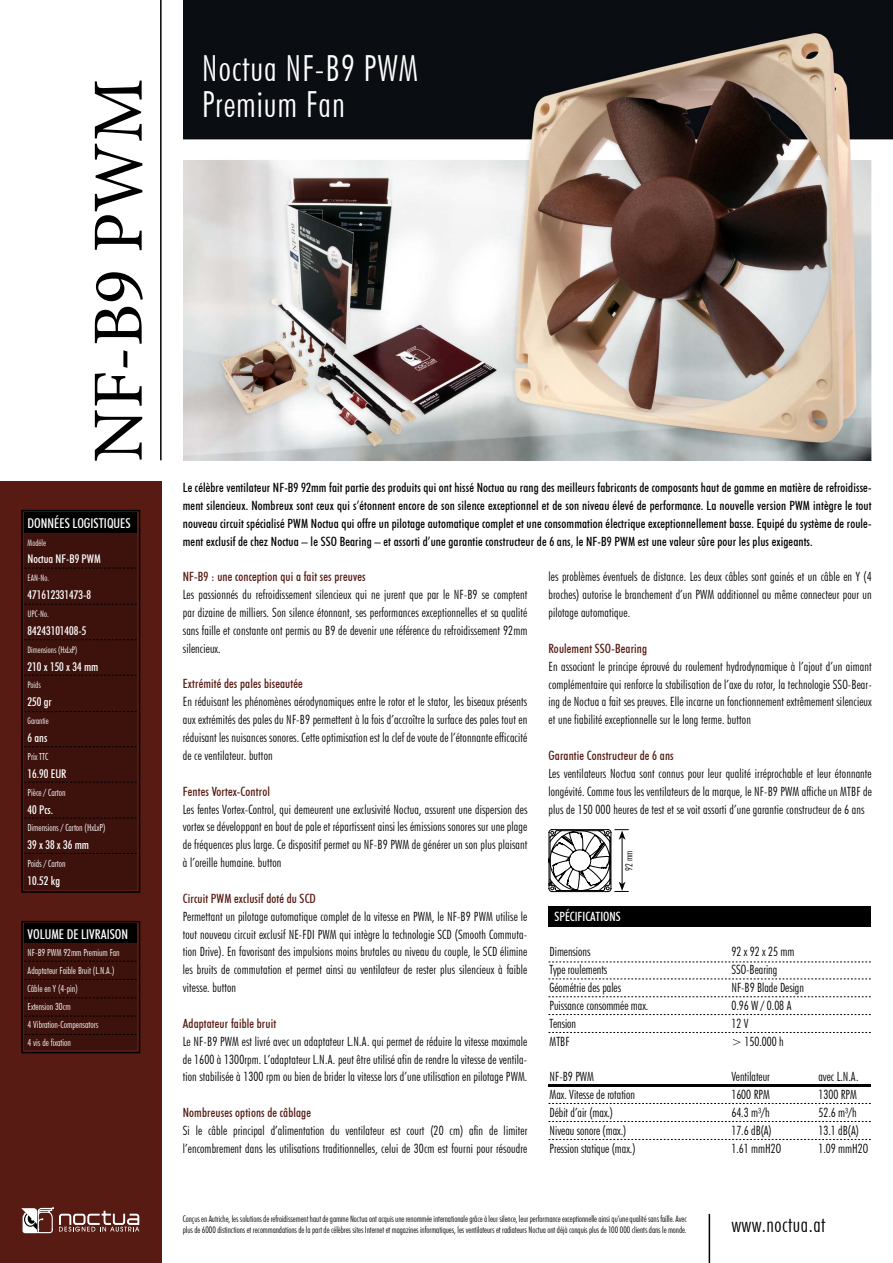
<style>
.page{position:relative;width:893px;height:1263px;background:#fff}
.page>*{position:absolute;margin:0;border:0;box-sizing:border-box;transform-origin:0 0}
.t1{font:72px "Minion Pro";color:#000}
.t2{font:300 condensed 36px/35.7px "Futura BT";letter-spacing:.025em;color:#fff}
.t3{font:300 condensed 21px "Futura BT";letter-spacing:.025em;color:#000}
.t4{font:500 condensed 13.5px "Futura BT";color:#fff}
.t5{font:300 condensed 12.75px/17.9px "Futura BT";letter-spacing:.01em;color:#000;text-align:justify}
.t6{font:500 condensed 12.75px/17.9px "Futura BT";letter-spacing:.01em;color:#000;text-align:justify}
.t7{font:500 condensed 12.75px "Futura BT";letter-spacing:.01em;color:#571b13}
.t8{font:500 condensed 12.75px "Futura BT";color:#fff}
.t9{font:500 condensed 12px "Futura BT";color:#fff}
.t10{font:300 condensed 9.75px/17.9px "Futura BT";color:#fff}
.t11{font:300 condensed 9.75px "Futura BT";color:#000}
.t12{font:300 condensed 9px/10.8px "Futura BT";letter-spacing:-.005em;color:#000}
.t13{font:300 condensed 9px "Futura BT";color:#fff}
</style>
<div class="page">
<img style="left:183px;top:0;width:710px;height:460px">
<div style="left:0;top:482px;width:162px;height:781px;background:#571b13"></div>
<svg style="left:21px;top:1207px;width:119px;height:27px"></svg>
<div style="left:24px;top:531px;width:113px;height:358px;background:#3d120d"></div>
<div style="left:24px;top:513px;width:113px;height:20px;background:#000"></div>
<div style="left:21px;top:510px;width:119px;height:383px;border:2px solid #000"></div>
<hr style="left:160px;top:0;width:2px;height:460px;background:#000">
<div style="left:24px;top:942px;width:113px;height:108px;background:#3d120d"></div>
<div style="left:24px;top:924px;width:113px;height:19px;background:#000"></div>
<div style="left:21px;top:921px;width:119px;height:132px;border:2px solid #000"></div>
<svg style="left:24px;top:568px;width:113px;height:1px"></svg>
<svg style="left:24px;top:604px;width:113px;height:1px"></svg>
<svg style="left:24px;top:639px;width:113px;height:1px"></svg>
<svg style="left:24px;top:675px;width:113px;height:1px"></svg>
<svg style="left:24px;top:711px;width:113px;height:1px"></svg>
<svg style="left:24px;top:746px;width:113px;height:1px"></svg>
<svg style="left:24px;top:782px;width:113px;height:1px"></svg>
<svg style="left:24px;top:818px;width:113px;height:1px"></svg>
<svg style="left:24px;top:853px;width:113px;height:1px"></svg>
<hr style="left:709px;top:1214px;width:1px;height:49px;background:#000">
<svg style="left:24px;top:961px;width:113px;height:1px"></svg>
<svg style="left:24px;top:979px;width:113px;height:1px"></svg>
<svg style="left:24px;top:997px;width:113px;height:1px"></svg>
<svg style="left:24px;top:1016px;width:113px;height:1px"></svg>
<div style="left:549px;top:907px;width:322px;height:20px;background:#000"></div>
<svg style="left:549px;top:979px;width:322px;height:1px"></svg>
<svg style="left:549px;top:962px;width:322px;height:1px"></svg>
<svg style="left:549px;top:1014px;width:322px;height:1px"></svg>
<svg style="left:549px;top:1121px;width:322px;height:1px"></svg>
<svg style="left:549px;top:1103px;width:322px;height:1px"></svg>
<svg style="left:549px;top:1139px;width:322px;height:1px"></svg>
<hr style="left:549px;top:1084px;width:322px;height:2px;background:#000">
<svg style="left:549px;top:1032px;width:322px;height:1px"></svg>
<svg style="left:549px;top:996px;width:322px;height:1px"></svg>
<svg style="left:548px;top:829px;width:80px;height:78px"></svg>
<svg style="left:24px;top:1034px;width:113px;height:1px"></svg>
<h1 class="t1" style="left:70px;top:462px;width:385px;rotate:-90deg">NF-B9 PWM</h1>
<p class="t4" style="left:28px;top:515px;width:105px">DONNÉES LOGISTIQUES</p>
<p class="t13" style="left:28px;top:537px;width:20px">Modéle</p>
<p class="t9" style="left:28px;top:552px;width:75px">Noctua NF-B9 PWM</p>
<p class="t13" style="left:28px;top:573px;width:23px">EAN-No.</p>
<p class="t9" style="left:28px;top:588px;width:65px">471612331473-8</p>
<p class="t13" style="left:28px;top:608px;width:23px">UPC-No.</p>
<p class="t9" style="left:28px;top:623px;width:60px">84243101408-5</p>
<p class="t13" style="left:28px;top:644px;width:51px">Dimensions (HxLxP)</p>
<p class="t9" style="left:28px;top:659px;width:72px">210 x 150 x 34 mm</p>
<p class="t13" style="left:28px;top:680px;width:15px">Poids</p>
<p class="t9" style="left:28px;top:695px;width:26px">250 gr</p>
<p class="t13" style="left:28px;top:715px;width:23px">Garantie</p>
<p class="t9" style="left:28px;top:730px;width:21px">6 ans</p>
<p class="t10" style="left:28px;top:747px;width:22px">Prix TTC</p>
<p class="t9" style="left:28px;top:766px;width:40px">16.90 EUR</p>
<p class="t10" style="left:28px;top:783px;width:39px">Pièce / Carton</p>
<p class="t9" style="left:28px;top:802px;width:27px">40 Pcs.</p>
<p class="t10" style="left:28px;top:819px;width:79px">Dimensions / Carton (HxLxP)</p>
<p class="t9" style="left:28px;top:838px;width:63px">39 x 38 x 36 mm</p>
<p class="t10" style="left:28px;top:855px;width:40px">Poids / Carton</p>
<p class="t9" style="left:28px;top:873px;width:34px">10.52 kg</p>
<p class="t4" style="left:28px;top:925px;width:102px">VOLUME DE LIVRAISON</p>
<p class="t10" style="left:28px;top:944px;width:94px">NF-B9 PWM 92mm Premium Fan<br>Adaptateur Faible Bruit (L.N.A.)<br>Câble en Y (4-pin)<br>Extension 30cm<br>4 Vibration-Compensators<br>4 vis de fixation</p>
<h2 class="t2" style="left:202px;top:50px;width:217px">Noctua NF-B9 PWM<br>Premium Fan</h2>
<p class="t6" style="left:183px;top:478px;width:690px">Le célèbre ventilateur NF-B9 92mm fait partie des produits qui ont hissé Noctua au rang des meilleurs fabricants de composants haut de gamme en matière de refroidisse&shy;ment silencieux. Nombreux sont ceux qui s’étonnent encore de son silence exceptionnel et de son niveau élevé de performance. La nouvelle version PWM intègre le tout nouveau circuit spécialisé PWM Noctua qui offre un pilotage automatique complet et une consommation électrique exceptionnellement basse. Equipé du système de roule&shy;ment exclusif de chez Noctua – le SSO Bearing – et assorti d’une garantie constructeur de 6 ans, le NF-B9 PWM est une valeur sûre pour les plus exigeants.</p>
<p class="t7" style="left:183px;top:569px;width:184px">NF-B9 : une conception qui a fait ses preuves</p>
<p class="t5" style="left:183px;top:586px;width:346px">Les passionnés du refroidissement silencieux qui ne jurent que par le NF-B9 se comptent par dizaine de milliers. Son silence étonnant, ses performances exceptionnelles et sa qualité sans faille et constante ont permis au B9 de devenir une référence du refroidissement 92mm silencieux.</p>
<p class="t7" style="left:183px;top:676px;width:121px">Extrémité des pales biseautée</p>
<p class="t5" style="left:183px;top:693px;width:346px">En réduisant les phénomènes aérodynamiques entre le rotor et le stator, les biseaux présents aux extrémités des pales du NF-B9 permettent à la fois d’accroître la surface des pales tout en réduisant les nuisances sonores. Cette optimisation est la clef de voute de l’étonnante efficacité de ce ventilateur. button</p>
<p class="t7" style="left:183px;top:783px;width:89px">Fentes Vortex-Control</p>
<p class="t5" style="left:183px;top:800px;width:346px">Les fentes Vortex-Control, qui demeurent une exclusivité Noctua, assurent une dispersion des vortex se développant en bout de pale et répartissent ainsi les émissions sonores sur une plage de fréquences plus large. Ce dispositif permet au NF-B9 PWM de générer un son plus plaisant à l’oreille humaine. button</p>
<p class="t7" style="left:183px;top:890px;width:135px">Circuit PWM exclusif doté du SCD</p>
<p class="t5" style="left:183px;top:907px;width:346px">Permettant un pilotage automatique complet de la vitesse en PWM, le NF-B9 PWM utilise le tout nouveau circuit exclusif NE-FDI PWM qui intègre la technologie SCD (Smooth Commuta&shy;tion Drive). En favorisant des impulsions moins brutales au niveau du couple, le SCD élimine les bruits de commutation et permet ainsi au ventilateur de rester plus silencieux à faible vitesse. button</p>
<p class="t7" style="left:183px;top:1015px;width:95px">Adaptateur faible bruit</p>
<p class="t5" style="left:183px;top:1032px;width:346px">Le NF-B9 PWM est livré avec un adaptateur L.N.A. qui permet de réduire la vitesse maximale de 1600 à 1300rpm. L’adaptateur L.N.A. peut être utilisé afin de rendre la vitesse de ventila&shy;tion stabilisée à 1300 rpm ou bien de brider la vitesse lors d’une utilisation en pilotage PWM.</p>
<p class="t7" style="left:183px;top:1105px;width:130px">Nombreuses options de câblage</p>
<p class="t5" style="left:183px;top:1121px;width:346px">Si le câble principal d’alimentation du ventilateur est court (20 cm) afin de limiter l’encombrement dans les utilisations traditionnelles, celui de 30cm est fourni pour résoudre</p>
<p class="t5" style="left:548px;top:568px;width:325px">les problèmes éventuels de distance. Les deux câbles sont gainés et un câble en Y (4 broches) autorise le branchement d’un PWM additionnel au même connecteur pour un pilotage automatique.</p>
<p class="t7" style="left:548px;top:641px;width:100px">Roulement SSO-Bearing</p>
<p class="t5" style="left:548px;top:657px;width:325px">En associant le principe éprouvé du roulement hydrodynamique à l’ajout d’un aimant complémentaire qui renforce la stabilisation de l’axe du rotor, la technologie SSO-Bear&shy;ing de Noctua a fait ses preuves. Elle incarne un fonctionnement extrêmement silencieux et une fiabilité exceptionnelle sur le long terme. button</p>
<p class="t7" style="left:548px;top:748px;width:127px">Garantie Constructeur de 6 ans</p>
<p class="t5" style="left:548px;top:764px;width:325px">Les ventilateurs Noctua sont connus pour leur qualité irréprochable et leur étonnante longévité. Comme tous les ventilateurs de la marque, le NF-B9 PWM affiche un MTBF de plus de 150 000 heures de test et se voit assorti d’une garantie constructeur de 6 ans</p>
<p class="t11" style="left:623px;top:871px;width:22px;rotate:-90deg">92 mm</p>
<p class="t8" style="left:554px;top:908px;width:68px">SPÉCIFICATIONS</p>
<p class="t5" style="left:550px;top:943px;width:100px;text-align:left">Dimensions<br>Type roulements<br>Géométrie des pales<br>Puissance consommée max.<br>Tension<br>MTBF</p>
<p class="t5" style="left:550px;top:1068px;width:87px;text-align:left">NF-B9 PWM<br>Max. Vitesse de rotation<br>Débit d’air (max.)<br>Niveau sonore (max.)<br>Pression statique (max.)</p>
<p class="t5" style="left:818px;top:1068px;width:51px;text-align:left">avec L.N.A.<br>1300 RPM<br>52.6 m³/h<br>13.1 dB(A)<br>1.09 mmH2O</p>
<p class="t5" style="left:731px;top:943px;width:74px;text-align:left">92 x 92 x 25 mm<br>SSO-Bearing<br>NF-B9 Blade Design<br>0.96 W / 0.08 A<br>12 V<br>&gt; 150.000 h</p>
<p class="t5" style="left:731px;top:1068px;width:51px;text-align:left">Ventilateur<br>1600 RPM<br>64.3 m³/h<br>17.6 dB(A)<br>1.61 mmH2O</p>
<p class="t12" style="left:183px;top:1213px;width:505px">Conçus en Autriche, les solutions de refroidissement haut de gamme Noctua ont acquis une renommée internationale grâce à leur silence, leur performance exceptionnelle ainsi qu’une qualité sans faille. Avec plus de 6000 distinctions et recommandations de la part de célèbres sites Internet et magazines informatiques, les ventilateurs et radiateurs Noctua ont déjà conquis plus de 100 000 clients dans le monde.</p>
<h3 class="t3" style="left:731px;top:1212px;width:96px">www.noctua.at</h3>
</div>
